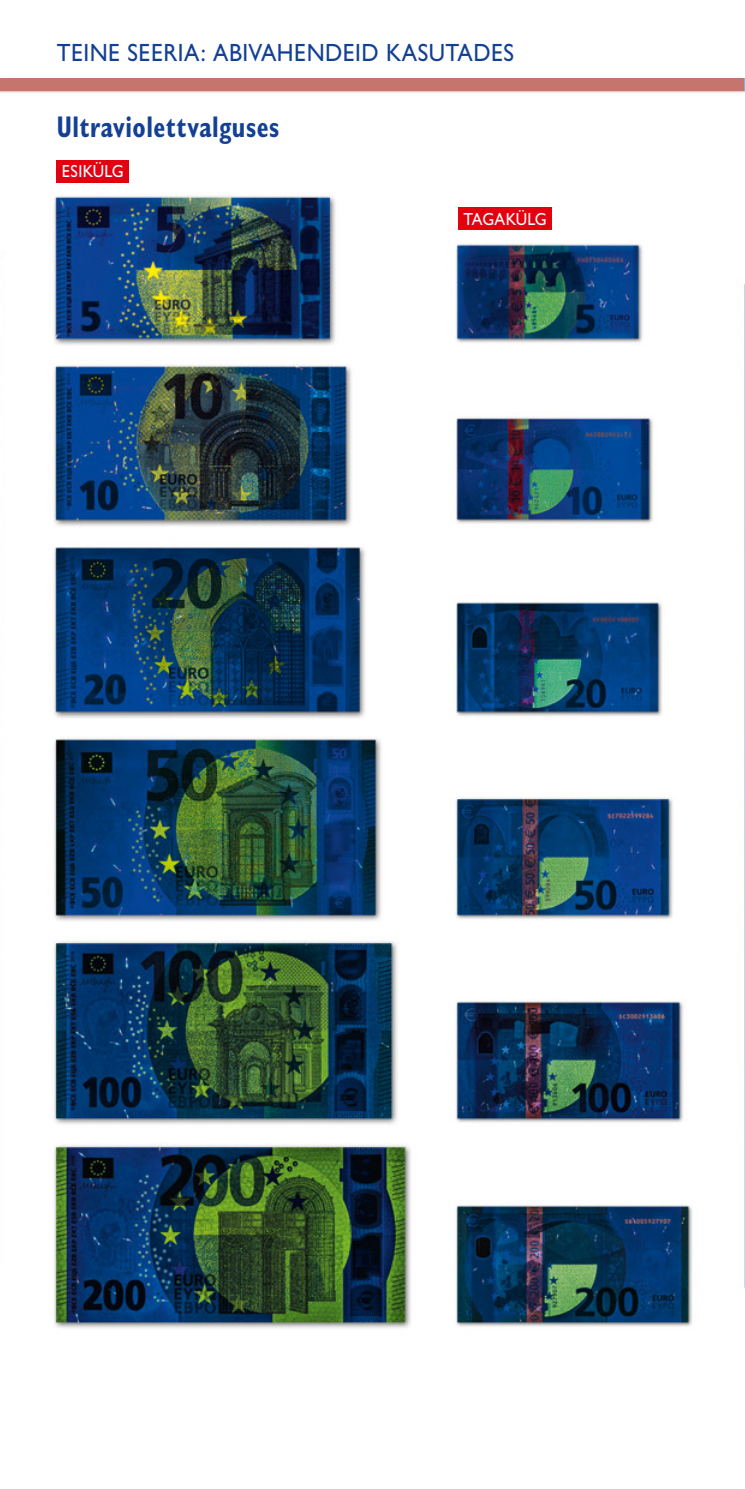
<style>
.page{position:relative;width:745px;height:1489px;background:#fff}
.page>*{position:absolute;margin:0;border:0;box-sizing:border-box;transform-origin:0 0}
.t1{font:700 condensed 30px "Gill Sans MT Pro";letter-spacing:.02em;color:#134094;scale:.85 1}
.t2{font:500 25px "Gill Sans MT Pro";letter-spacing:.02em;color:#134094;scale:.92 1}
.t3{font:500 17.5px "Gill Sans MT Pro";letter-spacing:-.02em;color:#fff;scale:.92 1}
.t4{font:500 17.5px "Gill Sans MT Pro";letter-spacing:.02em;color:#fff;scale:.92 1}
</style>
<div class="page">
<img style="left:0;top:77px;width:744px;height:1251px">
<div style="left:57px;top:160px;width:72px;height:22px;background:#e3000f"></div>
<div style="left:458px;top:207px;width:93px;height:23px;background:#e3000f"></div>
<div style="left:0;top:79px;width:744px;height:12px;background:#c6746e"></div>
<p class="t2" style="left:57px;top:37px;width:498px">TEINE SEERIA: ABIVAHENDEID KASUTADES</p>
<p class="t1" style="left:57px;top:109px;width:263px">Ultraviolettvalguses</p>
<p class="t4" style="left:62px;top:161px;width:69px">ESIKÜLG</p>
<p class="t3" style="left:463px;top:208px;width:92px">TAGAKÜLG</p>
</div>
